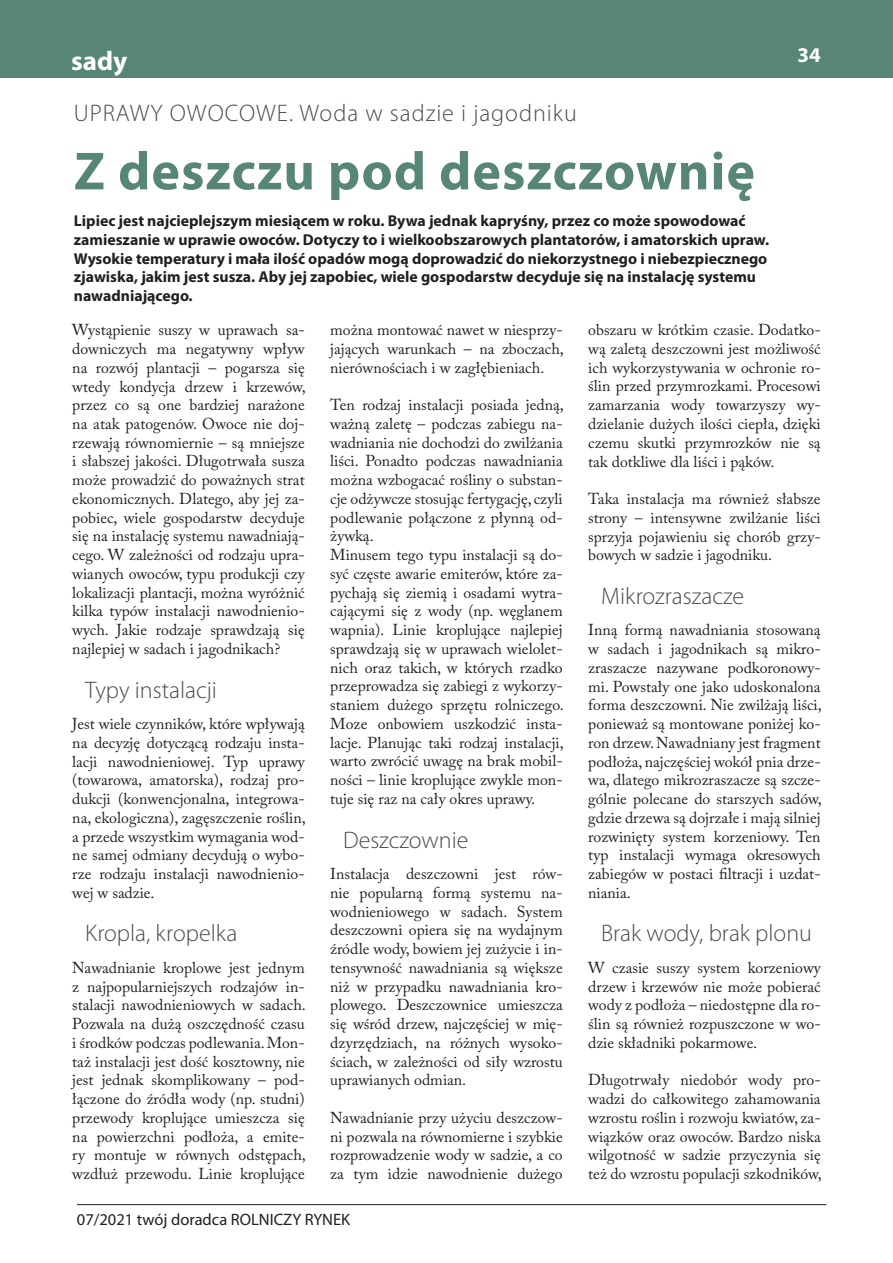
<style>
.page{position:relative;width:893px;height:1263px;background:#fff}
.page>*{position:absolute;margin:0;border:0;box-sizing:border-box;transform-origin:0 0}
._2-tytuł{font:700 54px "Myriad Pro";letter-spacing:.02em;color:#578674}
._5-odstep{font:700 27px "Myriad Pro";color:#fff}
._4-śródtytuł{font:300 24px "Myriad Pro";color:#4b4c4d}
._1-NADTYTUL_NOWY{font:300 24px "Myriad Pro";letter-spacing:.04em;color:#4b4c4d}
.t1{font:700 21px "Myriad Pro";color:#fff}
.pagina{font:16.5px "Myriad Pro";color:#231f20}
._5-podstawowy{font:15.75px/18.8px "Adobe Caslon Pro";color:#231f20;text-align:justify}
._3_lead_1szpalta_baz{font:700 15.75px/18.8px "Myriad Pro";color:#231f20}
</style>
<div class="page">
<div style="left:0;top:0;width:893px;height:78px;background:#578674"></div>
<hr style="left:77px;top:1204px;width:749px;height:1px;background:#231f20">
<p class="_5-odstep" style="left:71px;top:43px;width:58px">sady</p>
<p class="t1" style="left:797px;top:43px;width:25px">34</p>
<p class="_1-NADTYTUL_NOWY" style="left:74px;top:99px;width:504px">UPRAWY OWOCOWE. Woda w sadzie i jagodniku</p>
<p class="_2-tytuł" style="left:74px;top:136px;width:682px">Z deszczu pod deszczownię</p>
<p class="_3_lead_1szpalta_baz" style="left:74px;top:211px;width:697px">Lipiec jest najcieplejszym miesiącem w roku. Bywa jednak kapryśny, przez co może spowodować zamieszanie w uprawie owoców. Dotyczy to i wielkoobszarowych plantatorów, i amatorskich upraw.<br>Wysokie temperatury i mała ilość opadów mogą doprowadzić do niekorzystnego i niebezpiecznego zjawiska, jakim jest susza. Aby jej zapobiec, wiele gospodarstw decyduje się na instalację systemu nawadniającego.</p>
<p class="_5-podstawowy" style="left:72px;top:320px;width:235px">Wystąpienie suszy w uprawach sa&shy;downiczych ma negatywny wpływ na rozwój plantacji – pogarsza się wtedy kondycja drzew i krzewów, przez co są one bardziej narażone na atak patogenów. Owoce nie doj&shy;rzewają równomiernie – są mniejsze i słabszej jakości. Długotrwała susza może prowadzić do poważnych strat ekonomicznych. Dlatego, aby jej za&shy;pobiec, wiele gospodarstw decyduje się na instalację systemu nawadniają&shy;cego. W zależności od rodzaju upra&shy;wianych owoców, typu produkcji czy lokalizacji plantacji, można wyróżnić kilka typów instalacji nawodnienio&shy;wych. Jakie rodzaje sprawdzają się najlepiej w sadach i jagodnikach?</p>
<p class="_4-śródtytuł" style="left:85px;top:675px;width:133px">Typy instalacji</p>
<p class="_5-podstawowy" style="left:72px;top:714px;width:235px">Jest wiele czynników, które wpływają na decyzję dotyczącą rodzaju insta&shy;lacji nawodnieniowej. Typ uprawy (towarowa, amatorska), rodzaj pro&shy;dukcji (konwencjonalna, integrowa&shy;na, ekologiczna), zagęszczenie roślin, a przede wszystkim wymagania wod&shy;ne samej odmiany decydują o wybo&shy;rze rodzaju instalacji nawodnienio&shy;wej w sadzie.</p>
<p class="_4-śródtytuł" style="left:85px;top:919px;width:154px">Kropla, kropelka</p>
<p class="_5-podstawowy" style="left:72px;top:958px;width:235px">Nawadnianie kroplowe jest jednym z najpopularniejszych rodzajów in&shy;stalacji nawodnieniowych w sadach.<br>Pozwala na dużą oszczędność czasu i środków podczas podlewania. Mon&shy;taż instalacji jest dość kosztowny, nie jest jednak skomplikowany – pod&shy;łączone do źródła wody (np. studni) przewody kroplujące umieszcza się na powierzchni podłoża, a emite&shy;ry montuje w równych odstępach, wzdłuż przewodu. Linie kroplujące</p>
<p class="_5-podstawowy" style="left:588px;top:320px;width:234px">obszaru w krótkim czasie. Dodatko&shy;wą zaletą deszczowni jest możliwość ich wykorzystywania w ochronie ro&shy;ślin przed przymrozkami. Procesowi zamarzania wody towarzyszy wy&shy;dzielanie dużych ilości ciepła, dzięki czemu skutki przymrozków nie są tak dotkliwe dla liści i pąków.</p>
<p class="_5-podstawowy" style="left:588px;top:489px;width:234px">Taka instalacja ma również słabsze strony – intensywne zwilżanie liści sprzyja pojawieniu się chorób grzy&shy;bowych w sadzie i jagodniku.</p>
<p class="_4-śródtytuł" style="left:601px;top:581px;width:145px">Mikrozraszacze</p>
<p class="_5-podstawowy" style="left:588px;top:620px;width:235px">Inną formą nawadniania stosowaną w sadach i jagodnikach są mikro&shy;zraszacze nazywane podkoronowy&shy;mi. Powstały one jako udoskonalona forma deszczowni. Nie zwilżają liści, ponieważ są montowane poniżej ko&shy;ron drzew. Nawadniany jest fragment podłoża, najczęściej wokół pnia drze&shy;wa, dlatego mikrozraszacze są szcze&shy;gólnie polecane do starszych sadów, gdzie drzewa są dojrzałe i mają silniej rozwinięty system korzeniowy. Ten typ instalacji wymaga okresowych zabiegów w postaci filtracji i uzdat&shy;niania.</p>
<p class="_4-śródtytuł" style="left:601px;top:919px;width:213px">Brak wody, brak plonu</p>
<p class="_5-podstawowy" style="left:588px;top:958px;width:234px">W czasie suszy system korzeniowy drzew i krzewów nie może pobierać wody z podłoża – niedostępne dla ro&shy;ślin są również rozpuszczone w wo&shy;dzie składniki pokarmowe.</p>
<p class="_5-podstawowy" style="left:588px;top:1070px;width:235px">Długotrwały niedobór wody pro&shy;wadzi do całkowitego zahamowania wzrostu roślin i rozwoju kwiatów, za&shy;wiązków oraz owoców. Bardzo niska wilgotność w sadzie przyczynia się też do wzrostu populacji szkodników,</p>
<p class="_5-podstawowy" style="left:330px;top:320px;width:235px">można montować nawet w niesprzy&shy;jających warunkach – na zboczach, nierównościach i w zagłębieniach.</p>
<p class="_5-podstawowy" style="left:330px;top:395px;width:235px">Ten rodzaj instalacji posiada jedną, ważną zaletę – podczas zabiegu na&shy;wadniania nie dochodzi do zwilżania liści. Ponadto podczas nawadniania można wzbogacać rośliny o substan&shy;cje odżywcze stosując fertygację, czyli podlewanie połączone z płynną od&shy;żywką.</p>
<p class="_5-podstawowy" style="left:330px;top:545px;width:235px">Minusem tego typu instalacji są do&shy;syć częste awarie emiterów, które za&shy;pychają się ziemią i osadami wytra&shy;cającymi się z wody (np. węglanem wapnia). Linie kroplujące najlepiej sprawdzają się w uprawach wielolet&shy;nich oraz takich, w których rzadko przeprowadza się zabiegi z wykorzy&shy;staniem dużego sprzętu rolniczego.<br>Moze onbowiem uszkodzić insta&shy;lacje. Planując taki rodzaj instalacji, warto zwrócić uwagę na brak mobil&shy;ności – linie kroplujące zwykle mon&shy;tuje się raz na cały okres uprawy.</p>
<p class="_4-śródtytuł" style="left:343px;top:825px;width:127px">Deszczownie</p>
<p class="_5-podstawowy" style="left:330px;top:864px;width:234px">Instalacja deszczowni jest rów&shy;nie popularną formą systemu na&shy;wodnieniowego w sadach. System deszczowni opiera się na wydajnym źródle wody, bowiem jej zużycie i in&shy;tensywność nawadniania są większe niż w przypadku nawadniania kro&shy;plowego. Deszczownice umieszcza się wśród drzew, najczęściej w mię&shy;dzyrzędziach, na różnych wysoko&shy;ściach, w zależności od siły wzrostu uprawianych odmian.</p>
<p class="_5-podstawowy" style="left:330px;top:1108px;width:234px">Nawadnianie przy użyciu deszczow&shy;ni pozwala na równomierne i szybkie rozprowadzenie wody w sadzie, a co za tym idzie nawodnienie dużego</p>
<p class="pagina" style="left:77px;top:1209px;width:275px">07/2021 twój doradca ROLNICZY RYNEK</p>
</div>
